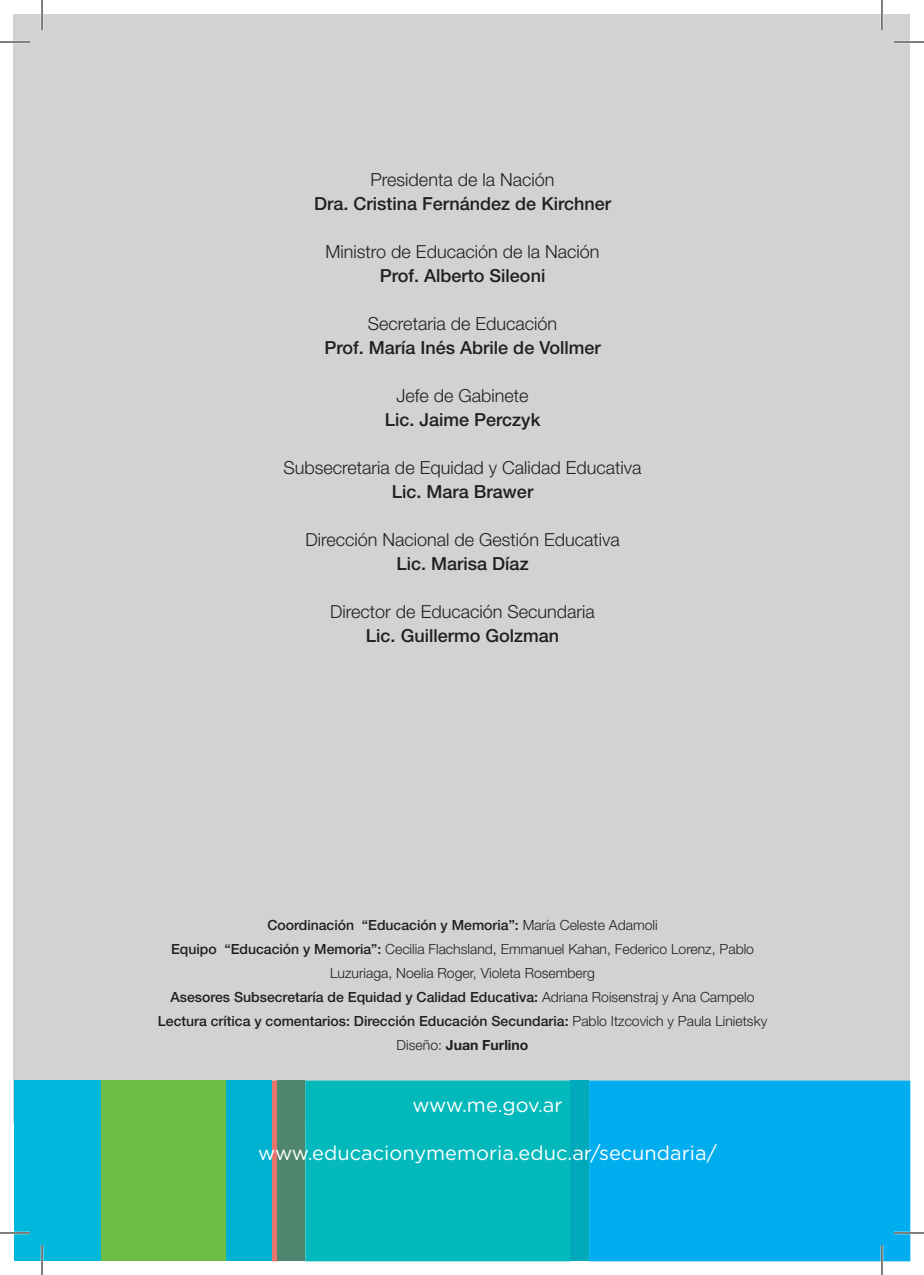
<style>
.page{position:relative;width:924px;height:1275px;background:#fff}
.page>*{position:absolute;margin:0;border:0;box-sizing:border-box;transform-origin:0 0}
.t1{font:20px "Gotham Rounded";color:#fff}
.t2{font:300 18px "Helvetica Neue LT Std";color:#231f20}
.t3{font:500 18px "Helvetica Neue LT Std";color:#231f20}
.t4{font:300 14px/24px "Helvetica Neue LT Std";color:#231f20;text-align:center}
.s1{font-weight:500}
.s2{font-weight:700}
</style>
<div class="page">
<div style="left:14px;top:14px;width:895px;height:1108px;background:#d1d2d4"></div>
<div style="left:14px;top:1080px;width:95px;height:181px;background:#00b8db"></div>
<div style="left:101px;top:1080px;width:134px;height:181px;background:#6cbd45"></div>
<div style="left:272px;top:1080px;width:5px;height:181px;background:#e8746c"></div>
<div style="left:226px;top:1080px;width:46px;height:181px;background:#00b2d2"></div>
<div style="left:305px;top:1080px;width:263px;height:181px;background:#03b9bb"></div>
<div style="left:277px;top:1080px;width:28px;height:181px;background:#4f856e"></div>
<div style="left:568px;top:1080px;width:341px;height:181px;background:#00aeef"></div>
<div style="left:570px;top:1080px;width:18px;height:181px;background:#0ab"></div>
<hr style="left:0;top:41px;width:30px;height:2px;background:#fff">
<hr style="left:893px;top:41px;width:30px;height:2px;background:#fff">
<hr style="left:0;top:1231px;width:30px;height:3px;background:#fff">
<hr style="left:893px;top:1231px;width:30px;height:3px;background:#fff">
<hr style="left:41px;top:0;width:2px;height:30px;background:#fff">
<hr style="left:41px;top:1245px;width:2px;height:30px;background:#fff">
<hr style="left:880px;top:0;width:2px;height:30px;background:#fff">
<hr style="left:880px;top:1245px;width:2px;height:30px;background:#fff">
<hr style="left:0;top:42px;width:30px;height:1px;background:#000">
<hr style="left:893px;top:42px;width:30px;height:1px;background:#000">
<hr style="left:0;top:1232px;width:30px;height:1px;background:#000">
<hr style="left:893px;top:1232px;width:30px;height:1px;background:#000">
<hr style="left:42px;top:0;width:1px;height:30px;background:#000">
<hr style="left:42px;top:1245px;width:1px;height:30px;background:#000">
<hr style="left:881px;top:0;width:1px;height:30px;background:#000">
<hr style="left:881px;top:1245px;width:1px;height:30px;background:#000">
<p class="t2" style="left:370px;top:169px;width:185px">Presidenta de la Nación</p>
<p class="t3" style="left:314px;top:193px;width:298px">Dra. Cristina Fernández de Kirchner</p>
<p class="t2" style="left:325px;top:241px;width:275px">Ministro de Educación de la Nación</p>
<p class="t3" style="left:379px;top:265px;width:167px">Prof. Alberto Sileoni</p>
<p class="t2" style="left:368px;top:313px;width:191px">Secretaria de Educación</p>
<p class="t3" style="left:324px;top:337px;width:278px">Prof. María Inés Abrile de Vollmer</p>
<p class="t2" style="left:396px;top:385px;width:134px">Jefe de Gabinete</p>
<p class="t3" style="left:384px;top:409px;width:157px">Lic. Jaime Perczyk</p>
<p class="t2" style="left:283px;top:457px;width:359px">Subsecretaria de Equidad y Calidad Educativa</p>
<p class="t3" style="left:391px;top:481px;width:143px">Lic. Mara Brawer</p>
<p class="t2" style="left:305px;top:529px;width:316px">Dirección Nacional de Gestión Educativa</p>
<p class="t3" style="left:396px;top:553px;width:134px">Lic. Marisa Díaz</p>
<p class="t2" style="left:330px;top:601px;width:266px">Director de Educación Secundaria</p>
<p class="t3" style="left:366px;top:625px;width:195px">Lic. Guillermo Golzman</p>
<p class="t4" style="left:158px;top:913px;width:610px"><span class="s1">Coordinación “Educación y Memoria”:</span> María Celeste Adamoli<br><span class="s1">Equipo “Educación y Memoria”:</span> Cecilia Flachsland, Emmanuel Kahan, Federico Lorenz, Pablo Luzuriaga, Noelia Roger, Violeta Rosemberg<br><span class="s1">Asesores Subsecretaría de Equidad y Calidad Educativa:</span> Adriana Roisenstraj y Ana Campelo <span class="s1">Lectura crítica y comentarios: Dirección Educación Secundaria:</span> Pablo Itzcovich y Paula Linietsky Diseño: <span class="s2">Juan Furlino</span></p>
<h1 class="t1" style="left:412px;top:1091px;width:152px">www.me.gov.ar</h1>
<h1 class="t1" style="left:258px;top:1139px;width:460px">www.educacionymemoria.educ.ar/secundaria/</h1>
</div>
